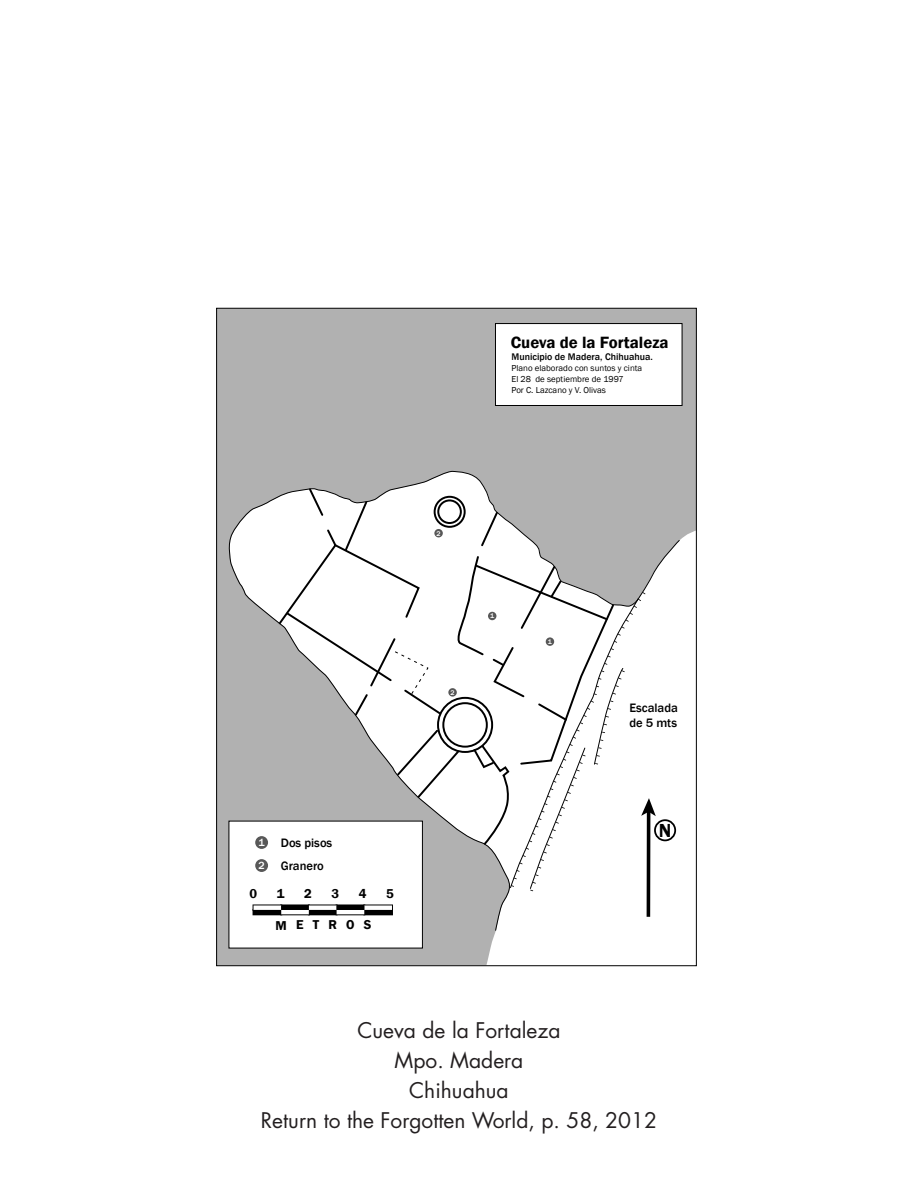
<style>
.page{position:relative;width:918px;height:1188px;background:#fff}
.page>*{position:absolute;margin:0;border:0;box-sizing:border-box;transform-origin:0 0}
.t1{font:21px "Futura Std";color:#231f20}
.t2{font:600 19.35px "Franklin Gothic";color:#000}
.t3{font:600 16.8px "Franklin Gothic";color:#000}
.t4{font:600 13.2px "Franklin Gothic";letter-spacing:.695em;color:#000}
.t5{font:500 12.6px/15px "Franklin Gothic";color:#000}
.t6{font:500 10.65px/23.1px "Franklin Gothic";color:#fff}
.t7{font:500 9.9px "Franklin Gothic";color:#000}
.t8{font:8.85px/10.6px "Franklin Gothic";color:#000}
.t9{font:500 7.05px "Franklin Gothic";color:#fff}
</style>
<div class="page">
<svg style="left:218px;top:310px;width:477px;height:654px;fill:#b1b1b1"></svg>
<svg style="left:227px;top:471px;width:412px;height:460px"></svg>
<svg style="left:656px;top:539px;width:24px;height:350px"></svg>
<div style="left:495px;top:324px;width:187px;height:81px;background:#fff"></div>
<div style="left:495px;top:323px;width:188px;height:83px;border:1px solid #000"></div>
<div style="left:229px;top:821px;width:193px;height:127px;background:#fff"></div>
<div style="left:255px;top:836px;width:13px;height:13px;background:#585858;border-radius:50%"></div>
<div style="left:255px;top:859px;width:13px;height:13px;background:#585858;border-radius:50%"></div>
<div style="left:253px;top:909px;width:29px;height:6px;border:2px solid #000"></div>
<hr style="left:254px;top:910px;width:27px;height:4px;background:#000">
<div style="left:254px;top:905px;width:27px;height:5px;background:#fff"></div>
<hr style="left:647px;top:811px;width:3px;height:106px;background:#000">
<svg style="left:277px;top:487px;width:379px;height:429px"></svg>
<div style="left:654px;top:819px;width:22px;height:22px;border:2px solid #000;border-radius:50%"></div>
<p class="t3" style="left:511px;top:332px;width:159px">Cueva de la Fortaleza</p>
<p class="t7" style="left:511px;top:351px;width:143px">Municipio de Madera, Chihuahua.</p>
<p class="t8" style="left:511px;top:363px;width:132px">Plano elaborado con suntos y cinta<br>El 28 de septiembre de 1997<br>Por C. Lazcano y V. Olivas</p>
<p class="t9" style="left:436px;top:529px;width:6px">2</p>
<p class="t9" style="left:450px;top:688px;width:6px">2</p>
<p class="t9" style="left:490px;top:612px;width:6px">1</p>
<p class="t9" style="left:548px;top:637px;width:6px">1</p>
<p class="t6" style="left:258px;top:831px;width:8px">1<br>2</p>
<p class="t5" style="left:281px;top:831px;width:53px;line-height:22.8px">Dos pisos<br>Granero</p>
<p class="t4" style="left:249px;top:886px;width:9px">0</p>
<p class="t4" style="left:277px;top:886px;width:9px">1</p>
<p class="t4" style="left:304px;top:886px;width:9px">2</p>
<p class="t4" style="left:331px;top:885px;width:9px">3</p>
<p class="t4" style="left:359px;top:885px;width:9px">4</p>
<p class="t4" style="left:386px;top:885px;width:9px">5</p>
<p class="t4" style="left:275px;top:917px;width:98px">METROS</p>
<p class="t5" style="left:629px;top:701px;width:50px">Escalada de 5 mts</p>
<p class="t2" style="left:659px;top:818px;width:14px">N</p>
<p class="t1" style="left:358px;top:1017px;width:204px">Cueva de la Fortaleza</p>
<p class="t1" style="left:395px;top:1047px;width:130px">Mpo. Madera</p>
<p class="t1" style="left:409px;top:1077px;width:101px">Chihuahua</p>
<p class="t1" style="left:261px;top:1107px;width:398px">Return to the Forgotten World, p. 58, 2012</p>
</div>
